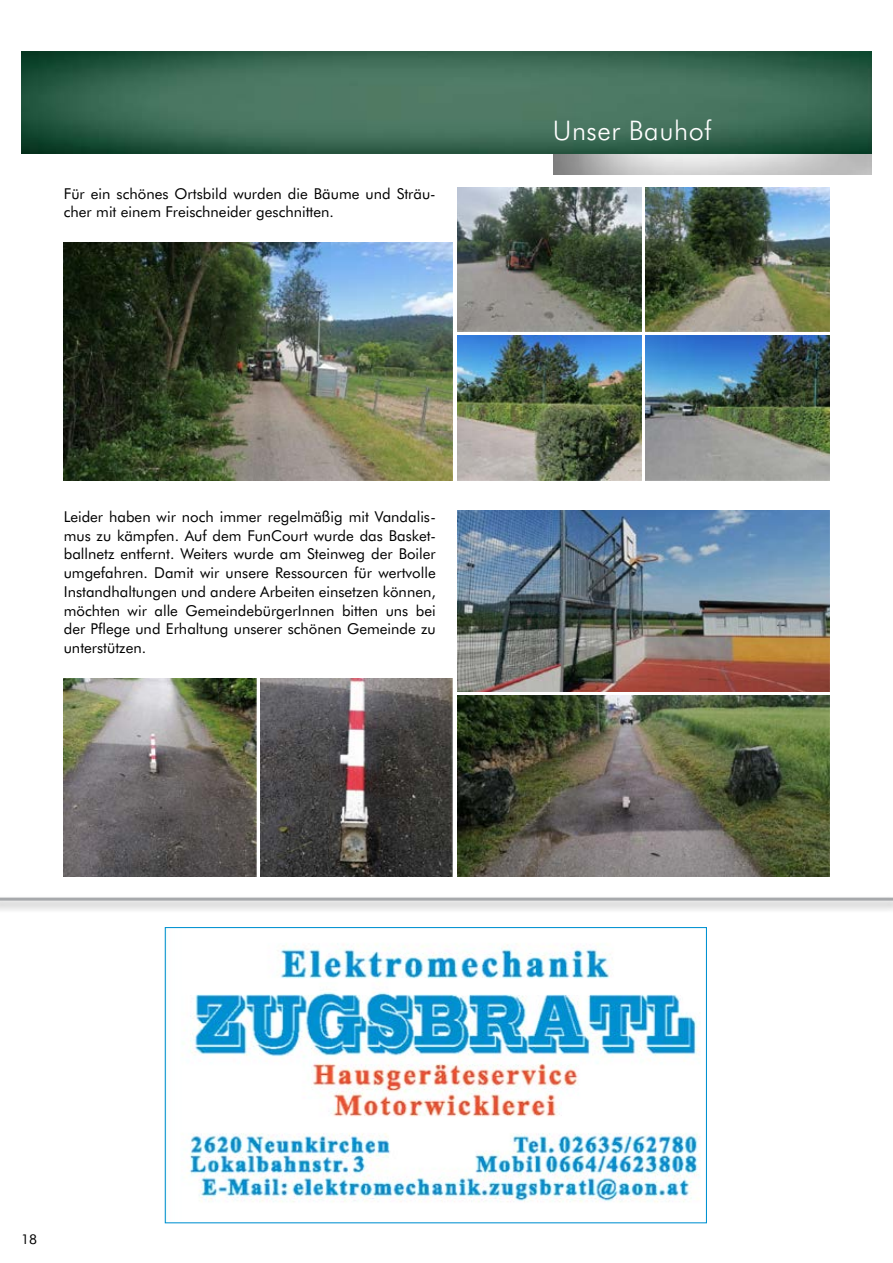
<style>
.page{position:relative;width:893px;height:1263px;background:#fff}
.page>*{position:absolute;margin:0;border:0;box-sizing:border-box;transform-origin:0 0}
.t1{font:300 27px "Futura BT";letter-spacing:.02em;color:#fff}
.t2{font:15px/18.8px "Futura BT";color:#000}
.t3{font:13.5px "Futura BT";color:#000}
</style>
<div class="page">
<img style="left:553px;top:153px;width:319px;height:21px">
<img style="left:21px;top:51px;width:851px;height:102px">
<img style="left:64px;top:242px;width:389px;height:238px">
<img style="left:457px;top:187px;width:184px;height:145px">
<img style="left:645px;top:187px;width:184px;height:145px">
<img style="left:457px;top:336px;width:184px;height:144px">
<img style="left:457px;top:510px;width:372px;height:181px">
<img style="left:64px;top:679px;width:192px;height:197px">
<img style="left:260px;top:679px;width:193px;height:197px">
<img style="left:457px;top:695px;width:372px;height:181px">
<img style="left:183px;top:943px;width:517px;height:259px">
<div style="left:165px;top:927px;width:542px;height:296px;border:1px solid #0091d1"></div>
<div style="left:0;top:894px;width:893px;height:19px;background:#000;opacity:.4"></div>
<hr style="left:0;top:898px;width:893px;height:3px;background:#a7a9ac">
<img style="left:645px;top:336px;width:184px;height:144px">
<p class="t2" style="left:64px;top:184px;width:374px">Für ein schönes Ortsbild wurden die Bäume und Sträu&shy;cher mit einem Freischneider geschnitten.</p>
<p class="t2" style="left:64px;top:507px;width:374px;text-align:justify">Leider haben wir noch immer regelmäßig mit Vandalis&shy;mus zu kämpfen. Auf dem FunCourt wurde das Basket&shy;ballnetz entfernt. Weiters wurde am Steinweg der Boiler umgefahren. Damit wir unsere Ressourcen für wertvolle Instandhaltungen und andere Arbeiten einsetzen können, möchten wir alle GemeindebürgerInnen bitten uns bei der Pflege und Erhaltung unserer schönen Gemeinde zu unterstützen.</p>
<h1 class="t1" style="left:553px;top:114px;width:160px">Unser Bauhof</h1>
<p class="t3" style="left:21px;top:1230px;width:17px">18</p>
</div>
